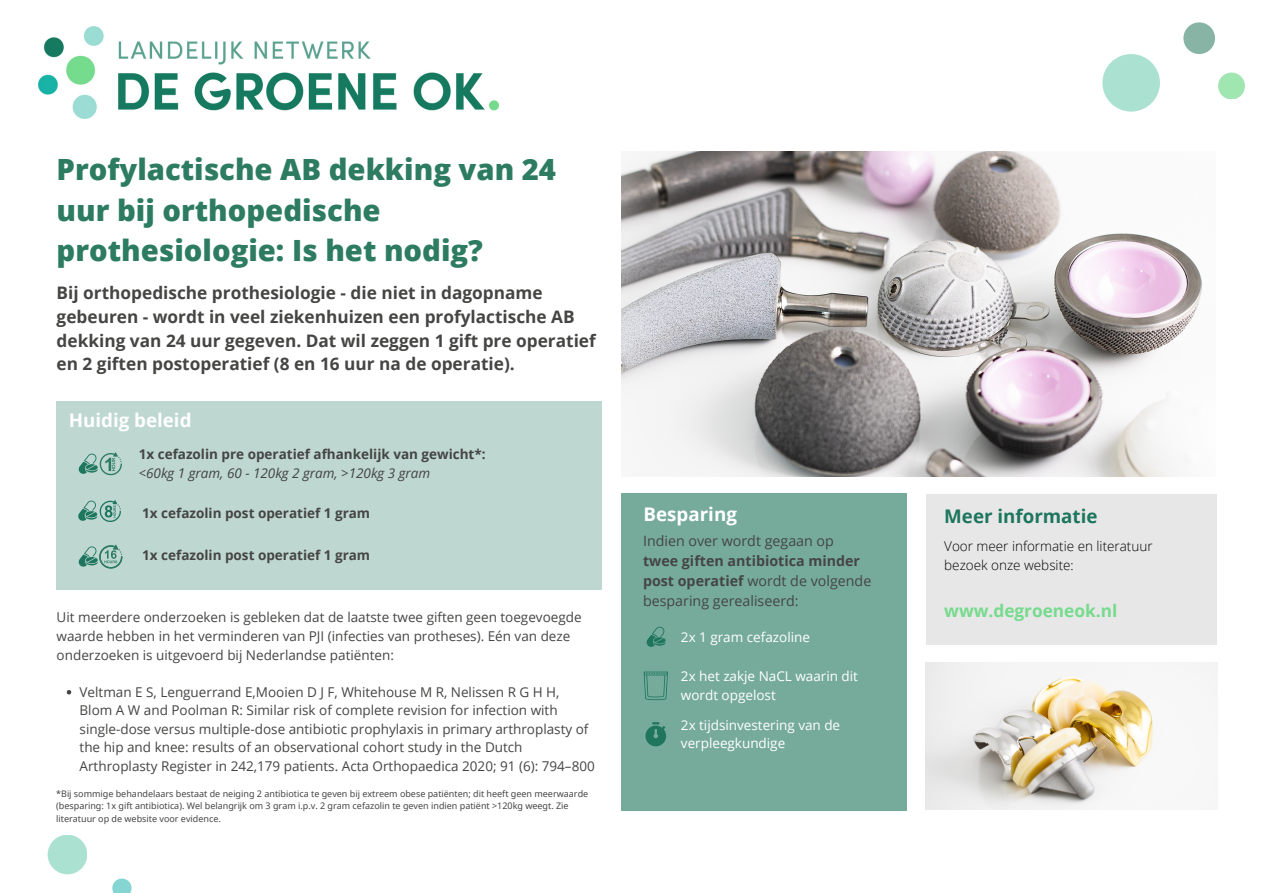
<style>
.page{position:relative;width:1263px;height:893px;background:#fff}
.page>*{position:absolute;margin:0;border:0;box-sizing:border-box;transform-origin:0 0}
.t1{font:800 29.25px/40.5px "Open Sans";color:#2d7c62}
.t2{font:700 18.75px "Open Sans";color:#fff}
.t3{font:700 18.75px "Open Sans";color:#1d765d}
.t4{font:700 17.25px/23.6px "Open Sans";color:#454544}
.t5{font:700 17.25px "Open Sans";color:#75db8d}
.t6{font:700 14.25px/19.6px "Open Sans";color:#454544}
.t7{font:14.25px "Open Sans";color:#454544}
.t8{font:13.5px/18.5px "Open Sans";color:#454544}
.t9{font:700 13.5px "Open Sans";color:#454544}
.t10{font:13.5px "Open Sans";color:#fff}
.t11{font:300 13.5px/18.5px "Open Sans";color:#000}
.t12{font:italic 13.5px "Open Sans";color:#454544}
.t13{font:9px/12.4px "Noto Sans";color:#454544}
.s1{font-weight:400}
</style>
<div class="page">
<div style="left:57px;top:400px;width:545px;height:189px;background:#bed7d0"></div>
<div style="left:1102px;top:54px;width:58px;height:58px;background:#aae1d1;border-radius:50%"></div>
<div style="left:1183px;top:22px;width:32px;height:32px;background:#87b4a5;border-radius:50%"></div>
<div style="left:1218px;top:73px;width:27px;height:26px;background:#a0e6b0;border-radius:50%"></div>
<div style="left:48px;top:834px;width:39px;height:40px;background:#aae1d1;border-radius:50%"></div>
<svg style="left:112px;top:878px;width:19px;height:15px"></svg>
<img style="left:38px;top:26px;width:461px;height:93px">
<svg style="left:78px;top:500px;width:43px;height:22px"></svg>
<svg style="left:78px;top:544px;width:44px;height:24px"></svg>
<div style="left:926px;top:494px;width:291px;height:150px;background:#e7e7e7"></div>
<svg style="left:78px;top:452px;width:44px;height:23px"></svg>
<div style="left:621px;top:493px;width:286px;height:318px;background:#76ab9c"></div>
<svg style="left:645px;top:722px;width:21px;height:24px"></svg>
<svg style="left:646px;top:626px;width:20px;height:21px"></svg>
<svg style="left:644px;top:671px;width:24px;height:29px"></svg>
<img style="left:621px;top:151px;width:581px;height:325px">
<img style="left:926px;top:662px;width:292px;height:147px">
<svg style="left:67px;top:690px;width:4px;height:4px"></svg>
<p class="t1" style="left:57px;top:148px;width:501px">Profylactische AB dekking van 24 uur bij orthopedische prothesiologie: Is het nodig?</p>
<p class="t4" style="left:57px;top:281px;width:541px">Bij orthopedische prothesiologie - die niet in dagopname gebeuren - wordt in veel ziekenhuizen een profylactische AB dekking van 24 uur gegeven. Dat wil zeggen 1 gift pre operatief en 2 giften postoperatief (8 en 16 uur na de operatie).</p>
<p class="t2" style="left:69px;top:407px;width:124px">Huidig beleid</p>
<p class="t9" style="left:139px;top:444px;width:348px">1x cefazolin pre operatief afhankelijk van gewicht*:</p>
<p class="t12" style="left:139px;top:463px;width:293px">&lt;60kg 1 gram, 60 - 120kg 2 gram, &gt;120kg 3 gram</p>
<p class="t9" style="left:142px;top:503px;width:229px">1x cefazolin post operatief 1 gram</p>
<p class="t9" style="left:142px;top:546px;width:229px">1x cefazolin post operatief 1 gram</p>
<p class="t8" style="left:57px;top:608px;width:526px">Uit meerdere onderzoeken is gebleken dat de laatste twee giften geen toegevoegde waarde hebben in het verminderen van PJI (infecties van protheses). Eén van deze onderzoeken is uitgevoerd bij Nederlandse patiënten:</p>
<p class="t8" style="left:80px;top:682px;width:517px">Veltman E S, Lenguerrand E,Mooien D J F, Whitehouse M R, Nelissen R G H H, Blom A W and Poolman R: Similar risk of complete revision for infection with single-dose versus multiple-dose antibiotic prophylaxis in primary arthroplasty of the hip and knee: results of an observational cohort study in the Dutch Arthroplasty Register in 242,179 patients. Acta Orthopaedica 2020; 91 (6): 794–800</p>
<p class="t13" style="left:56px;top:787px;width:533px">*Bij sommige behandelaars bestaat de neiging 2 antibiotica te geven bij extreem obese patiënten; dit heeft geen meerwaarde (besparing: 1x gift antibiotica). Wel belangrijk om 3 gram i.p.v. 2 gram cefazolin te geven indien patiënt &gt;120kg weegt. Zie literatuur op de website voor evidence.</p>
<p class="t2" style="left:643px;top:501px;width:95px">Besparing</p>
<p class="t7" style="left:643px;top:531px;width:192px">Indien over wordt gegaan op</p>
<p class="t6" style="left:643px;top:551px;width:230px">twee giften antibiotica minder post operatief <span class="s1">wordt de volgende besparing gerealiseerd:</span></p>
<p class="t10" style="left:681px;top:627px;width:131px">2x 1 gram cefazoline</p>
<p class="t10" style="left:681px;top:667px;width:179px">2x het zakje NaCL waarin dit</p>
<p class="t10" style="left:681px;top:685px;width:96px">wordt opgelost</p>
<p class="t10" style="left:681px;top:715px;width:161px">2x tijdsinvestering van de</p>
<p class="t10" style="left:681px;top:734px;width:106px">verpleegkundige</p>
<p class="t3" style="left:944px;top:503px;width:155px">Meer informatie</p>
<p class="t11" style="left:944px;top:537px;width:210px">Voor meer informatie en literatuur bezoek onze website:</p>
<p class="t5" style="left:944px;top:598px;width:175px">www.degroeneok.nl</p>
</div>
